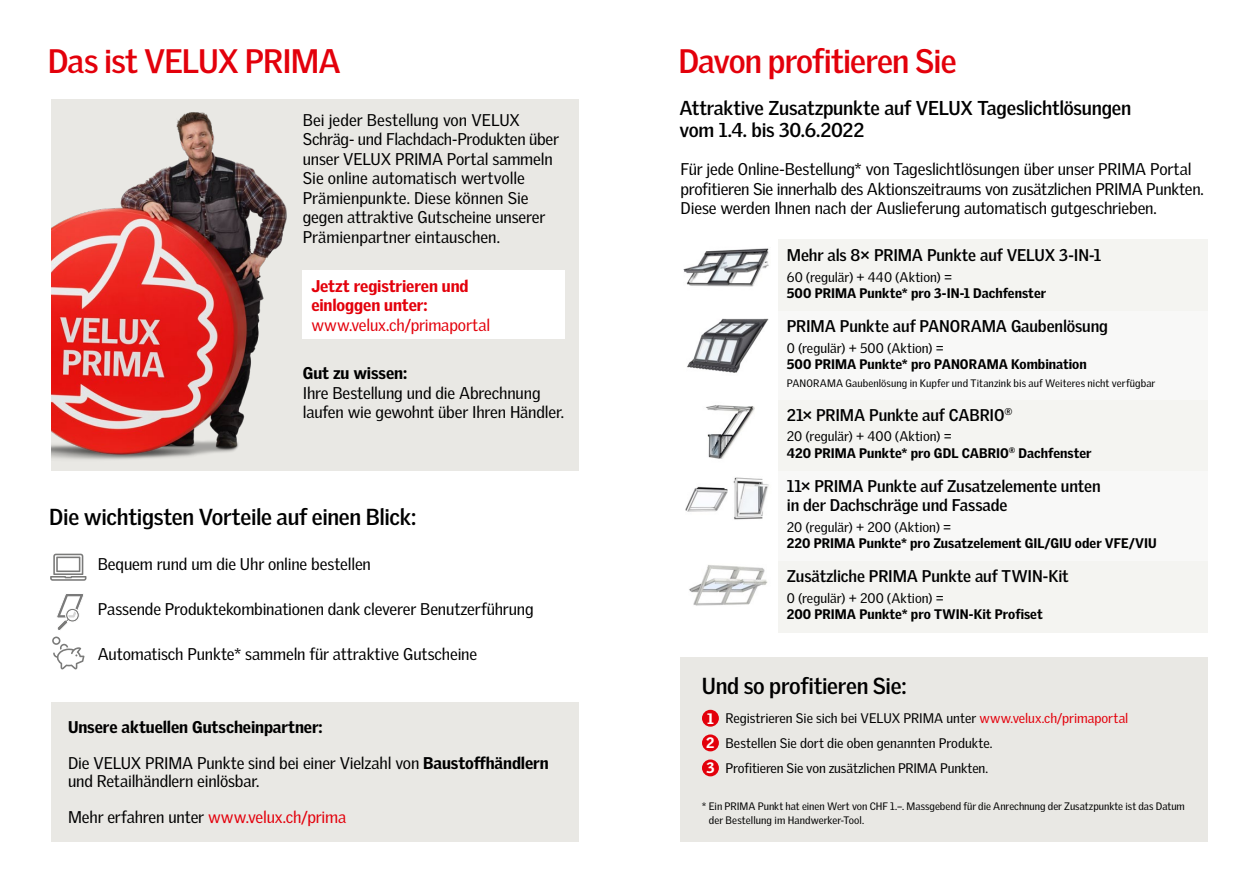
<style>
.page{position:relative;width:1259px;height:893px;background:#fff}
.page>*{position:absolute;margin:0;border:0;box-sizing:border-box;transform-origin:0 0}
.t1{font:700 33px "Velux Gothic";letter-spacing:-.03em;color:#e3000b}
.t2{font:700 22.5px "Velux Gothic";letter-spacing:-.015em;color:#000}
.t3{font:700 19.5px/22.5px "Velux Gothic";letter-spacing:-.015em;color:#000}
.t4{font:16.5px/19.5px "Velux Gothic";letter-spacing:-.01em;color:#000}
.t5{font:700 16.5px/19.5px "Velux Gothic";letter-spacing:-.01em;color:#000}
.t6{font:900 16.5px/36px "Velux Gothic";letter-spacing:-.005em;color:#000}
.t7{font:900 16.5px/19.5px "Velux Gothic";letter-spacing:-.005em;color:#e3000b}
.t8{font:16.5px "Velux Gothic";letter-spacing:-.01em;color:#e3000b}
.t9{font:13.5px/24.9px "Velux Gothic";color:#000}
.t10{font:900 13.5px/16.5px "Velux Gothic";color:#000}
.t11{font:10.5px/13.5px "Velux Gothic";letter-spacing:.005em;color:#000}
.s1{font-weight:400}
.s2{color:#e3000b}
.s3{font-weight:900;font-size:14.7px;color:#fff}
</style>
<div class="page">
<img style="left:51px;top:100px;width:238px;height:371px">
<div style="left:51px;top:703px;width:527px;height:139px;background:#e9e8e4"></div>
<svg style="left:50px;top:554px;width:36px;height:27px"></svg>
<svg style="left:57px;top:594px;width:27px;height:36px"></svg>
<svg style="left:52px;top:637px;width:32px;height:32px"></svg>
<div style="left:680px;top:658px;width:528px;height:184px;background:#e9e8e4"></div>
<img style="left:684px;top:248px;width:85px;height:39px">
<img style="left:687px;top:318px;width:82px;height:55px">
<img style="left:689px;top:565px;width:79px;height:41px">
<img style="left:706px;top:405px;width:49px;height:54px">
<img style="left:733px;top:477px;width:36px;height:43px">
<img style="left:685px;top:486px;width:43px;height:26px">
<div style="left:289px;top:100px;width:289px;height:371px;background:#e9e8e4"></div>
<div style="left:303px;top:271px;width:262px;height:68px;background:#fff"></div>
<div style="left:702px;top:710px;width:17px;height:17px;background:#e3000b;border-radius:50%"></div>
<div style="left:702px;top:734px;width:17px;height:17px;background:#e3000b;border-radius:50%"></div>
<div style="left:702px;top:759px;width:17px;height:17px;background:#e3000b;border-radius:50%"></div>
<div style="left:778px;top:240px;width:430px;height:71px;background:#f4f4f1"></div>
<div style="left:778px;top:471px;width:430px;height:90px;background:#f8f8f7"></div>
<div style="left:778px;top:561px;width:430px;height:71px;background:#f4f4f1"></div>
<div style="left:778px;top:400px;width:430px;height:71px;background:#f4f4f1"></div>
<div style="left:778px;top:311px;width:430px;height:89px;background:#f8f8f7"></div>
<h1 class="t1" style="left:48px;top:40px;width:294px">Das ist VELUX PRIMA</h1>
<p class="t4" style="left:303px;top:110px;width:257px">Bei jeder Bestellung von VELUX Schräg- und Flachdach-Produkten über unser VELUX PRIMA Portal sammeln Sie online automatisch wertvolle Prämienpunkte. Diese können Sie gegen attraktive Gutscheine unserer Prämienpartner eintauschen.</p>
<p class="t7" style="left:311px;top:276px;width:159px">Jetzt registrieren und einloggen unter:</p>
<p class="t8" style="left:311px;top:315px;width:180px">www.velux.ch/primaportal</p>
<p class="t6" style="left:303px;top:355px;width:106px">Gut zu wissen:</p>
<p class="t4" style="left:303px;top:383px;width:263px">Ihre Bestellung und die Abrechnung laufen wie gewohnt über Ihren Händler.</p>
<h2 class="t2" style="left:49px;top:503px;width:368px">Die wichtigsten Vorteile auf einen Blick:</h2>
<p class="t4" style="left:98px;top:554px;width:275px">Bequem rund um die Uhr online bestellen</p>
<p class="t4" style="left:98px;top:599px;width:437px">Passende Produktekombinationen dank cleverer Benutzerführung</p>
<p class="t4" style="left:98px;top:644px;width:381px">Automatisch Punkte* sammeln für attraktive Gutscheine</p>
<p class="t6" style="left:68px;top:709px;width:482px">Unsere aktuellen Gutscheinpartner:<br><span class="s1">Die VELUX PRIMA Punkte sind bei einer Vielzahl von</span> Baustoffhändlern</p>
<p class="t4" style="left:68px;top:763px;width:280px;line-height:36px">und Retailhändlern einlösbar.<br>Mehr erfahren unter <span class="s2">www.velux.ch/prima</span></p>
<h1 class="t1" style="left:678px;top:40px;width:280px">Davon profitieren Sie</h1>
<p class="t3" style="left:679px;top:96px;width:453px">Attraktive Zusatzpunkte auf VELUX Tageslichtlösungen vom 1.4. bis 30.6.2022</p>
<p class="t4" style="left:680px;top:159px;width:525px">Für jede Online-Bestellung* von Tageslichtlösungen über unser PRIMA Portal profitieren Sie innerhalb des Aktionszeitraums von zusätzlichen PRIMA Punkten.<br>Diese werden Ihnen nach der Auslieferung automatisch gutgeschrieben.</p>
<p class="t5" style="left:787px;top:245px;width:316px">Mehr als 8× PRIMA Punkte auf VELUX 3-IN-1</p>
<p class="t9" style="left:787px;top:264px;width:167px">60 (regulär) + 440 (Aktion) =</p>
<p class="t10" style="left:787px;top:285px;width:261px">500 PRIMA Punkte* pro 3-IN-1 Dachfenster</p>
<p class="t5" style="left:787px;top:316px;width:323px">PRIMA Punkte auf PANORAMA Gaubenlösung</p>
<p class="t9" style="left:787px;top:335px;width:159px">0 (regulär) + 500 (Aktion) =</p>
<p class="t10" style="left:787px;top:356px;width:301px">500 PRIMA Punkte* pro PANORAMA Kombination</p>
<p class="t11" style="left:787px;top:376px;width:370px">PANORAMA Gaubenlösung in Kupfer und Titanzink bis auf Weiteres nicht verfügbar</p>
<p class="t5" style="left:787px;top:405px;width:227px">21× PRIMA Punkte auf CABRIO<sup>®</sup></p>
<p class="t10" style="left:787px;top:428px;width:306px"><span class="s1">20 (regulär) + 400 (Aktion) =<br></span>420 PRIMA Punkte* pro GDL CABRIO<sup>®</sup> Dachfenster</p>
<p class="t5" style="left:787px;top:476px;width:315px">11× PRIMA Punkte auf Zusatzelemente unten in der Dachschräge und Fassade</p>
<p class="t9" style="left:787px;top:514px;width:166px">20 (regulär) + 200 (Aktion) =</p>
<p class="t10" style="left:787px;top:535px;width:371px">220 PRIMA Punkte* pro Zusatzelement GIL/GIU oder VFE/VIU</p>
<p class="t5" style="left:787px;top:566px;width:283px">Zusätzliche PRIMA Punkte auf TWIN-Kit</p>
<p class="t9" style="left:787px;top:585px;width:158px">0 (regulär) + 200 (Aktion) =</p>
<p class="t10" style="left:787px;top:606px;width:257px">200 PRIMA Punkte* pro TWIN-Kit Profiset</p>
<h2 class="t2" style="left:702px;top:671px;width:206px">Und so profitieren Sie:</h2>
<p class="t9" style="left:706px;top:705px;width:424px"><span class="s3">1</span> Registrieren Sie sich bei VELUX PRIMA unter <span class="s2">www.velux.ch/primaportal<br></span><span class="s3">2</span> Bestellen Sie dort die oben genannten Produkte.<br><span class="s3">3</span> Profitieren Sie von zusätzlichen PRIMA Punkten.</p>
<p class="t11" style="left:709px;top:799px;width:477px;text-indent:-7px">* Ein PRIMA Punkt hat einen Wert von CHF 1.–. Massgebend für die Anrechnung der Zusatzpunkte ist das Datum der Bestellung im Handwerker-Tool.</p>
</div>
